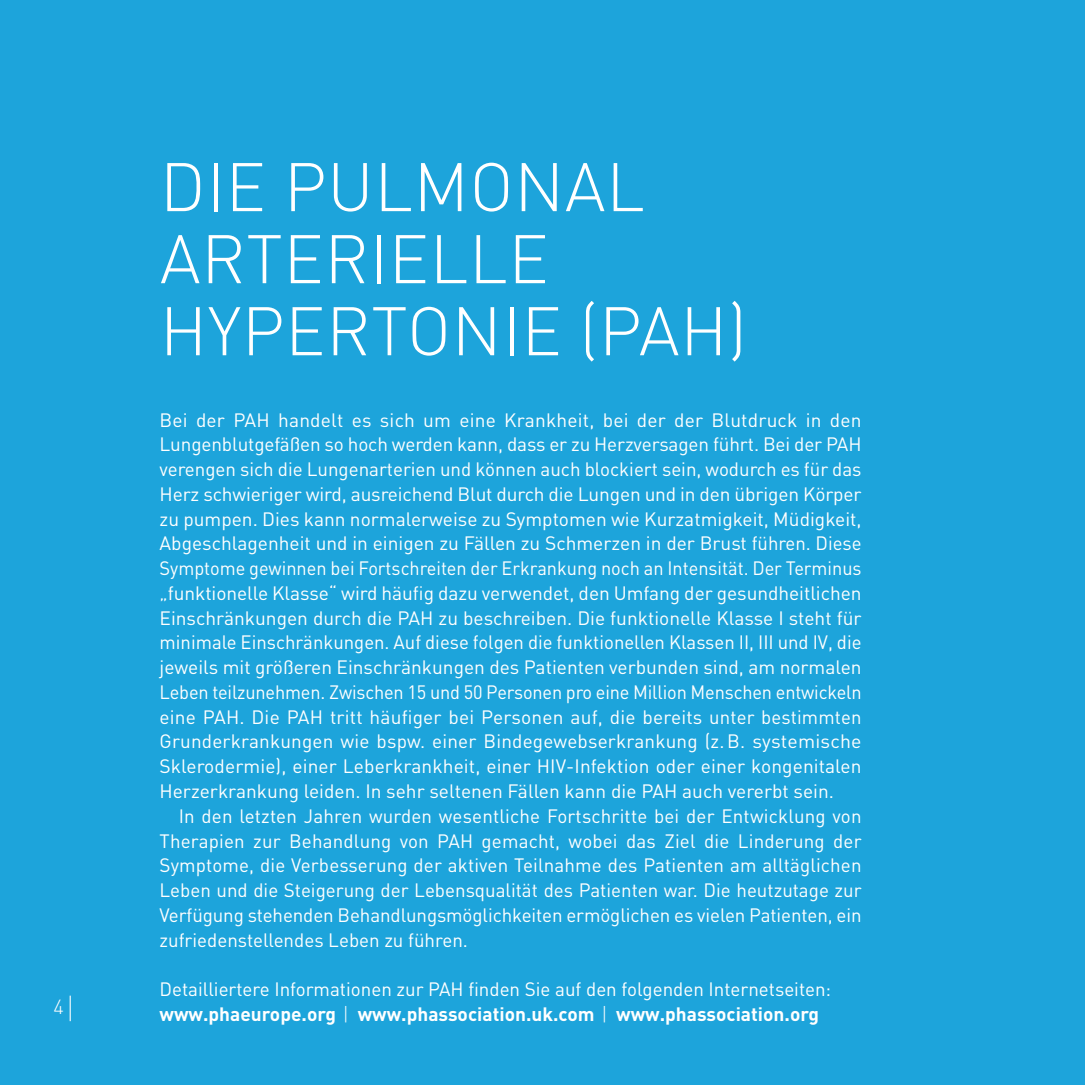
<style>
.page{position:relative;width:1085px;height:1085px;background:#fff}
.page>*{position:absolute;margin:0;border:0;box-sizing:border-box;transform-origin:0 0}
.t1{font:300 67.5px/72px "DIN Pro";letter-spacing:.01em;color:#fff}
.t2{font:300 20.25px "DIN Pro";color:#fff}
.t3{font:19.12px/24.8px "DIN Pro";color:#fff;text-align:justify}
.s1{font-weight:700}
.s2{font-weight:300}
</style>
<div class="page">
<div style="left:0;top:0;width:1084px;height:1084px;background:#1da4db"></div>
<svg style="left:70px;top:995px;width:1px;height:25px"></svg>
<p class="t2" style="left:53px;top:999px;width:12px">4</p>
<h1 class="t1" style="left:160px;top:159px;width:588px">DIE PULMONAL<br>ARTERIELLE<br>HYPERTONIE (PAH)</h1>
<p class="t3" style="left:159px;top:409px;width:703px">Bei der PAH handelt es sich um eine Krankheit, bei der der Blutdruck in den Lungenblutgefäßen so hoch werden kann, dass er zu Herzversagen führt. Bei der PAH verengen sich die Lungenarterien und können auch blockiert sein, wodurch es für das Herz schwieriger wird, ausreichend Blut durch die Lungen und in den übrigen Körper zu pumpen. Dies kann normalerweise zu Symptomen wie Kurzatmigkeit, Müdigkeit, Abgeschlagenheit und in einigen zu Fällen zu Schmerzen in der Brust führen. Diese Symptome gewinnen bei Fortschreiten der Erkrankung noch an Intensität. Der Terminus „funktionelle Klasse“ wird häufig dazu verwendet, den Umfang der gesundheitlichen Einschränkungen durch die PAH zu beschreiben. Die funktionelle Klasse I steht für minimale Einschränkungen. Auf diese folgen die funktionellen Klassen II, III und IV, die jeweils mit größeren Einschränkungen des Patienten verbunden sind, am normalen Leben teilzunehmen. Zwischen 15 und 50 Personen pro eine Million Menschen entwickeln eine PAH. Die PAH tritt häufiger bei Personen auf, die bereits unter bestimmten Grunderkrankungen wie bspw. einer Bindegewebserkrankung (z.B. systemische Sklerodermie), einer Leberkrankheit, einer HIV-Infektion oder einer kongenitalen Herzerkrankung leiden. In sehr seltenen Fällen kann die PAH auch vererbt sein.</p>
<p class="t3" style="left:159px;top:805px;width:703px;text-indent:19px">In den letzten Jahren wurden wesentliche Fortschritte bei der Entwicklung von Therapien zur Behandlung von PAH gemacht, wobei das Ziel die Linderung der Symptome, die Verbesserung der aktiven Teilnahme des Patienten am alltäglichen Leben und die Steigerung der Lebensqualität des Patienten war. Die heutzutage zur Verfügung stehenden Behandlungsmöglichkeiten ermöglichen es vielen Patienten, ein zufriedenstellendes Leben zu führen.</p>
<p class="t3" style="left:159px;top:978px;width:673px">Detailliertere Informationen zur PAH finden Sie auf den folgenden Internetseiten: <span class="s1">www.phaeurope.org</span> <span class="s2">|</span> <span class="s1">www.phassociation.uk.com</span> <span class="s2">|</span> <span class="s1">www.phassociation.org</span></p>
</div>
